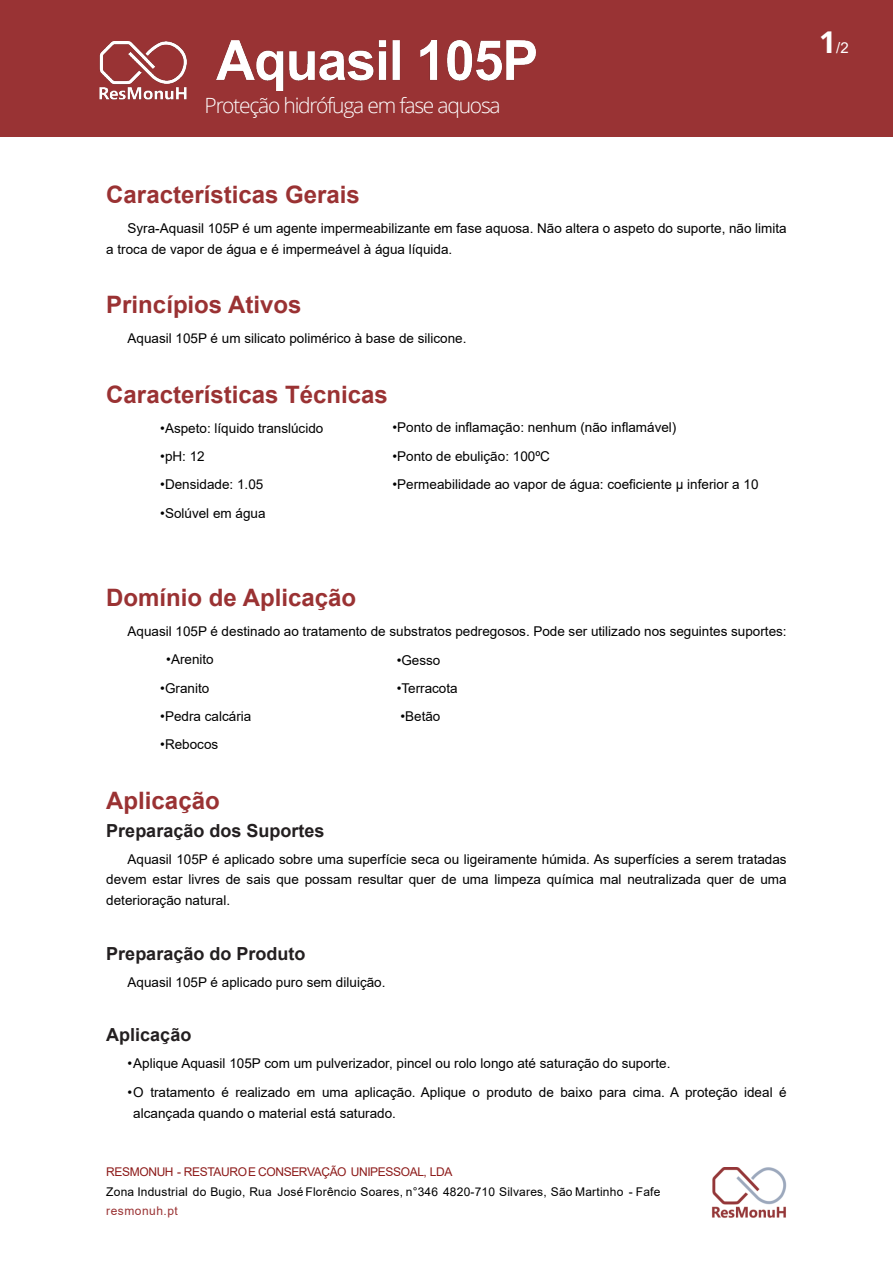
<style>
.page{position:relative;width:893px;height:1263px;background:#fff}
.page>*{position:absolute;margin:0;border:0;box-sizing:border-box;transform-origin:0 0}
.t1{font:700 24px "Arial";color:#9a3233}
.t2{font:300 21px "Open Sans";letter-spacing:-.055em;color:#fff}
.t3{font:700 18px "Arial";color:#231f20}
.t4{font:15px "Arial";color:#fff}
.t5{font:13.5px/20.9px "Arial";color:#000}
.t6{font:12px "Arial";letter-spacing:.015em;color:#000}
.t7{font:12px "Arial";letter-spacing:-.03em;color:#8d1b1a}
.t8{font:12px "Arial";letter-spacing:.04em;color:#9a3233}
.s1{font-family:"Open Sans";font-weight:700;font-size:30px}
</style>
<div class="page">
<div style="left:0;top:0;width:893px;height:137px;background:#993334"></div>
<img style="left:712px;top:1168px;width:75px;height:50px">
<img style="left:99px;top:41px;width:88px;height:59px">
<img style="left:216px;top:41px;width:319px;height:49px">
<h2 class="t2" style="left:205px;top:97px;width:298px">Proteção hidrófuga em fase aquosa</h2>
<h1 class="t1" style="left:106px;top:185px;width:255px">Características Gerais</h1>
<p class="t5" style="left:106px;top:219px;width:682px;text-indent:21px">Syra-Aquasil 105P é um agente impermeabilizante em fase aquosa. Não altera o aspeto do suporte, não limita a troca de vapor de água e é impermeável à água líquida.</p>
<h1 class="t1" style="left:106px;top:296px;width:197px">Princípios Ativos</h1>
<p class="t5" style="left:128px;top:329px;width:340px">Aquasil 105P é um silicato polimérico à base de silicone.</p>
<h1 class="t1" style="left:106px;top:385px;width:283px">Características Técnicas</h1>
<p class="t5" style="left:160px;top:419px;width:165px">•Aspeto: líquido translúcido</p>
<p class="t5" style="left:160px;top:447px;width:46px">•pH: 12</p>
<p class="t5" style="left:160px;top:475px;width:105px">•Densidade: 1.05</p>
<p class="t5" style="left:160px;top:504px;width:107px">•Solúvel em água</p>
<p class="t5" style="left:392px;top:418px;width:285px">•Ponto de inflamação: nenhum (não inflamável)</p>
<p class="t5" style="left:392px;top:447px;width:159px">•Ponto de ebulição: 100ºC</p>
<p class="t5" style="left:392px;top:475px;width:368px">•Permeabilidade ao vapor de água: coeficiente μ inferior a 10</p>
<h1 class="t1" style="left:106px;top:588px;width:251px">Domínio de Aplicação</h1>
<p class="t5" style="left:128px;top:622px;width:661px">Aquasil 105P é destinado ao tratamento de substratos pedregosos. Pode ser utilizado nos seguintes suportes:</p>
<p class="t5" style="left:166px;top:650px;width:49px">•Arenito</p>
<p class="t5" style="left:160px;top:679px;width:50px">•Granito</p>
<p class="t5" style="left:160px;top:707px;width:93px">•Pedra calcária</p>
<p class="t5" style="left:160px;top:735px;width:60px">•Rebocos</p>
<p class="t5" style="left:397px;top:651px;width:45px">•Gesso</p>
<p class="t5" style="left:397px;top:679px;width:63px">•Terracota</p>
<p class="t5" style="left:400px;top:707px;width:42px">•Betão</p>
<h1 class="t1" style="left:106px;top:791px;width:115px">Aplicação</h1>
<h3 class="t3" style="left:106px;top:823px;width:220px">Preparação dos Suportes</h3>
<p class="t5" style="left:106px;top:850px;width:682px;text-align:justify;text-indent:21px">Aquasil 105P é aplicado sobre uma superfície seca ou ligeiramente húmida. As superfícies a serem tratadas devem estar livres de sais que possam resultar quer de uma limpeza química mal neutralizada quer de uma deterioração natural.</p>
<h3 class="t3" style="left:106px;top:947px;width:201px">Preparação do Produto</h3>
<p class="t5" style="left:128px;top:973px;width:259px">Aquasil 105P é aplicado puro sem diluição.</p>
<h3 class="t3" style="left:106px;top:1028px;width:87px">Aplicação</h3>
<p class="t5" style="left:128px;top:1054px;width:544px">•Aplique Aquasil 105P com um pulverizador, pincel ou rolo longo até saturação do suporte.</p>
<p class="t5" style="left:133px;top:1083px;width:655px;text-indent:-6px">•O tratamento é realizado em uma aplicação. Aplique o produto de baixo para cima. A proteção ideal é alcançada quando o material está saturado.</p>
<p class="t7" style="left:106px;top:1168px;width:348px">RESMONUH - RESTAUROE CONSERVAÇÃO UNIPESSOAL, LDA</p>
<p class="t6" style="left:106px;top:1187px;width:556px">Zona Industrial do Bugio, Rua José Florêncio Soares, n°346 4820-710 Silvares, São Martinho - Fafe</p>
<p class="t8" style="left:106px;top:1207px;width:73px">resmonuh.pt</p>
<p class="t4" style="left:819px;top:42px;width:31px"><span class="s1">1</span>/2</p>
</div>
